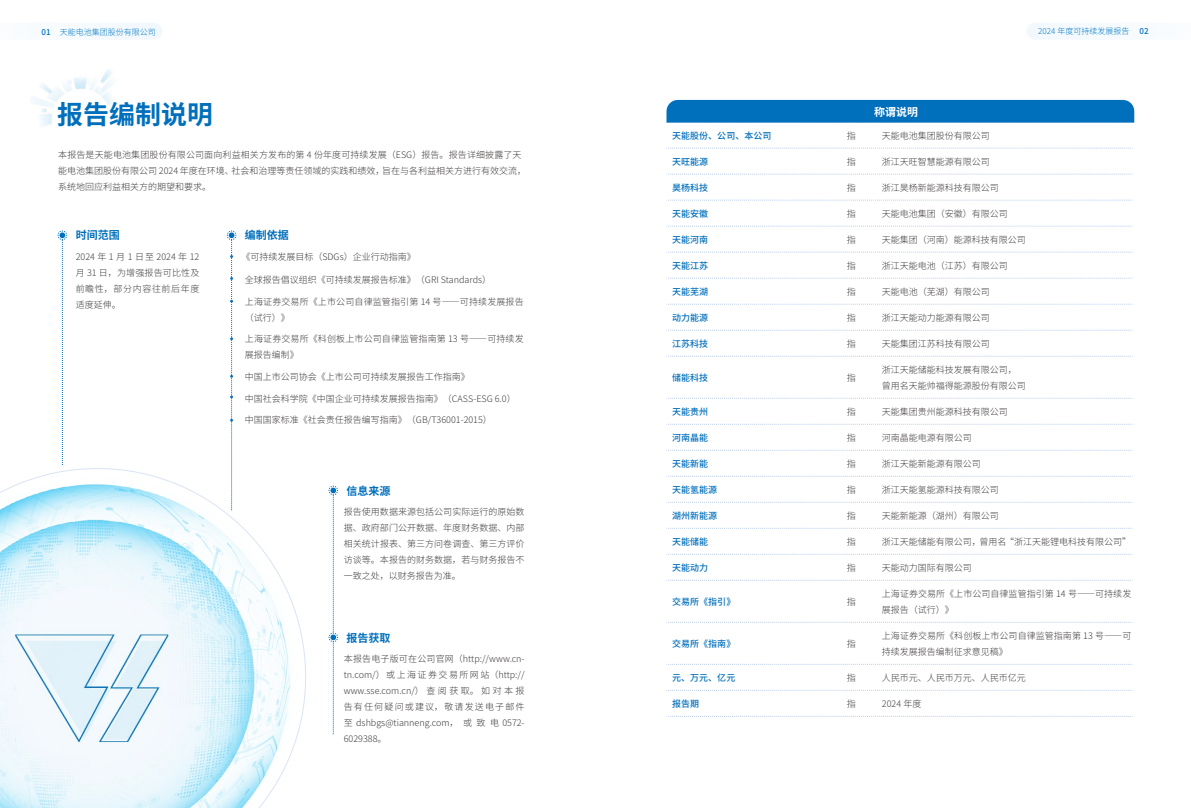
<style>
.page{position:relative;width:1191px;height:808px;background:#fff}
.page>*{position:absolute;margin:0;border:0;box-sizing:border-box;transform-origin:0 0}
.t1{font:700 26px "Source Han Sans CN";color:#006fbc}
.t2{font:700 11px "Source Han Sans CN";color:#006fbc}
.t3{font:700 11px "Source Han Sans CN";color:#fff}
.t4{font:300 9px/16px "Source Han Sans CN";color:#3e3a39}
.t5{font:500 9px "Source Han Sans CN";color:#006fbc}
.t6{font:300 8px "Source Han Sans CN";color:#0079c2}
.t7{font:500 8px "Source Han Sans CN";color:#006fbc}
.s1{font-weight:500;color:#006fbc}
</style>
<div class="page">
<svg style="left:145px;top:23px;width:17px;height:16px"></svg>
<svg style="left:1027px;top:23px;width:55px;height:16px"></svg>
<img style="left:31px;top:23px;width:114px;height:104px">
<img style="left:0;top:477px;width:297px;height:331px">
<svg style="left:58px;top:231px;width:9px;height:234px"></svg>
<svg style="left:227px;top:231px;width:9px;height:279px"></svg>
<svg style="left:329px;top:486px;width:9px;height:248px"></svg>
<svg style="left:666px;top:148px;width:467px;height:1px"></svg>
<svg style="left:666px;top:174px;width:467px;height:1px"></svg>
<svg style="left:666px;top:200px;width:467px;height:1px"></svg>
<svg style="left:666px;top:226px;width:467px;height:1px"></svg>
<svg style="left:666px;top:252px;width:467px;height:1px"></svg>
<svg style="left:666px;top:278px;width:467px;height:1px"></svg>
<svg style="left:666px;top:304px;width:467px;height:1px"></svg>
<svg style="left:666px;top:330px;width:467px;height:1px"></svg>
<svg style="left:666px;top:356px;width:467px;height:1px"></svg>
<svg style="left:666px;top:398px;width:467px;height:1px"></svg>
<svg style="left:666px;top:424px;width:467px;height:1px"></svg>
<svg style="left:666px;top:450px;width:467px;height:1px"></svg>
<svg style="left:666px;top:476px;width:467px;height:1px"></svg>
<svg style="left:666px;top:502px;width:467px;height:1px"></svg>
<svg style="left:666px;top:528px;width:467px;height:1px"></svg>
<svg style="left:666px;top:554px;width:467px;height:1px"></svg>
<svg style="left:666px;top:580px;width:467px;height:1px"></svg>
<svg style="left:666px;top:622px;width:467px;height:1px"></svg>
<svg style="left:666px;top:664px;width:467px;height:1px"></svg>
<svg style="left:666px;top:690px;width:467px;height:1px"></svg>
<svg style="left:666px;top:716px;width:467px;height:1px"></svg>
<div style="left:666px;top:100px;width:468px;height:23px;background:#006fbc"></div>
<p class="t6" style="left:41px;top:27px;width:116px"><span class="s1">01</span> 天能电池集团股份有限公司</p>
<p class="t6" style="left:1038px;top:27px;width:93px">2024 年度可持续发展报告</p>
<p class="t7" style="left:1139px;top:27px;width:11px">02</p>
<h1 class="t1" style="left:57px;top:99px;width:157px">报告编制说明</h1>
<p class="t4" style="left:58px;top:147px;width:469px">本报告是天能电池集团股份有限公司面向利益相关方发布的第 4 份年度可持续发展（ESG）报告。报告详细披露了天能电池集团股份有限公司 2024 年度在环境、社会和治理等责任领域的实践和绩效，旨在与各利益相关方进行有效交流，系统地回应利益相关方的期望和要求。</p>
<p class="t2" style="left:76px;top:229px;width:45px">时间范围</p>
<p class="t2" style="left:245px;top:229px;width:45px">编制依据</p>
<p class="t4" style="left:76px;top:249px;width:125px;text-align:justify">2024年1月1日至2024年12月 31 日，为增强报告可比性及前瞻性，部分内容往前后年度适度延伸。</p>
<p class="t4" style="left:241px;top:249px;width:176px">《可持续发展目标（SDGs）企业行动指南》</p>
<p class="t4" style="left:245px;top:272px;width:248px">全球报告倡议组织《可持续发展报告标准》（GRI Standards）</p>
<p class="t4" style="left:245px;top:293px;width:280px">上海证券交易所《上市公司自律监管指引第 14 号——可持续发展报告（试行）》</p>
<p class="t4" style="left:245px;top:331px;width:280px">上海证券交易所《科创板上市公司自律监管指南第 13 号——可持续发展报告编制》</p>
<p class="t4" style="left:245px;top:369px;width:227px">中国上市公司协会《上市公司可持续发展报告工作指南》</p>
<p class="t4" style="left:245px;top:390px;width:272px">中国社会科学院《中国企业可持续发展报告指南》（CASS-ESG 6.0）</p>
<p class="t4" style="left:245px;top:412px;width:248px">中国国家标准《社会责任报告编写指南》（GB/T36001-2015）</p>
<p class="t2" style="left:347px;top:484px;width:45px">信息来源</p>
<p class="t4" style="left:344px;top:504px;width:182px;text-align:justify">报告使用数据来源包括公司实际运行的原始数据、政府部门公开数据、年度财务数据、内部相关统计报表、第三方问卷调查、第三方评价访谈等。本报告的财务数据，若与财务报告不一致之处，以财务报告为准。</p>
<p class="t2" style="left:347px;top:631px;width:45px">报告获取</p>
<p class="t4" style="left:344px;top:651px;width:182px;text-align:justify">本报告电子版可在公司官网（http://www.cn&shy;tn.com/）或上海证券交易所网站（http:// www.sse.com.cn/）查阅获取。如对本报告有任何疑问或建议，敬请发送电子邮件至 dshbgs@tianneng.com，或致电 0572- 6029388。</p>
<p class="t3" style="left:874px;top:105px;width:45px">称谓说明</p>
<p class="t5" style="left:672px;top:130px;width:100px">天能股份、公司、本公司</p>
<p class="t4" style="left:847px;top:127px;width:10px">指</p>
<p class="t4" style="left:882px;top:127px;width:109px">天能电池集团股份有限公司</p>
<p class="t5" style="left:672px;top:156px;width:37px">天旺能源</p>
<p class="t4" style="left:847px;top:153px;width:10px">指</p>
<p class="t4" style="left:882px;top:153px;width:109px">浙江天旺智慧能源有限公司</p>
<p class="t5" style="left:672px;top:182px;width:37px">昊杨科技</p>
<p class="t4" style="left:847px;top:179px;width:10px">指</p>
<p class="t4" style="left:882px;top:179px;width:118px">浙江昊杨新能源科技有限公司</p>
<p class="t5" style="left:672px;top:208px;width:37px">天能安徽</p>
<p class="t4" style="left:847px;top:205px;width:10px">指</p>
<p class="t4" style="left:882px;top:205px;width:127px">天能电池集团（安徽）有限公司</p>
<p class="t5" style="left:672px;top:234px;width:37px">天能河南</p>
<p class="t4" style="left:847px;top:231px;width:10px">指</p>
<p class="t4" style="left:882px;top:231px;width:146px">天能集团（河南）能源科技有限公司</p>
<p class="t5" style="left:672px;top:260px;width:37px">天能江苏</p>
<p class="t4" style="left:847px;top:257px;width:10px">指</p>
<p class="t4" style="left:882px;top:257px;width:127px">浙江天能电池（江苏）有限公司</p>
<p class="t5" style="left:672px;top:286px;width:37px">天能芜湖</p>
<p class="t4" style="left:847px;top:283px;width:10px">指</p>
<p class="t4" style="left:882px;top:283px;width:109px">天能电池（芜湖）有限公司</p>
<p class="t5" style="left:672px;top:312px;width:37px">动力能源</p>
<p class="t4" style="left:847px;top:310px;width:10px">指</p>
<p class="t4" style="left:882px;top:310px;width:109px">浙江天能动力能源有限公司</p>
<p class="t5" style="left:672px;top:338px;width:37px">江苏科技</p>
<p class="t4" style="left:847px;top:336px;width:10px">指</p>
<p class="t4" style="left:882px;top:336px;width:109px">天能集团江苏科技有限公司</p>
<p class="t5" style="left:672px;top:372px;width:37px">储能科技</p>
<p class="t4" style="left:847px;top:370px;width:10px">指</p>
<p class="t4" style="left:882px;top:362px;width:146px">浙江天能储能科技发展有限公司，曾用名天能帅福得能源股份有限公司</p>
<p class="t5" style="left:672px;top:406px;width:37px">天能贵州</p>
<p class="t4" style="left:847px;top:404px;width:10px">指</p>
<p class="t4" style="left:882px;top:404px;width:127px">天能集团贵州能源科技有限公司</p>
<p class="t5" style="left:672px;top:432px;width:37px">河南晶能</p>
<p class="t4" style="left:847px;top:430px;width:10px">指</p>
<p class="t4" style="left:882px;top:430px;width:91px">河南晶能电源有限公司</p>
<p class="t5" style="left:672px;top:458px;width:37px">天能新能</p>
<p class="t4" style="left:847px;top:456px;width:10px">指</p>
<p class="t4" style="left:882px;top:456px;width:100px">浙江天能新能源有限公司</p>
<p class="t5" style="left:672px;top:484px;width:46px">天能氢能源</p>
<p class="t4" style="left:847px;top:482px;width:10px">指</p>
<p class="t4" style="left:882px;top:482px;width:118px">浙江天能氢能源科技有限公司</p>
<p class="t5" style="left:672px;top:510px;width:46px">湖州新能源</p>
<p class="t4" style="left:847px;top:508px;width:10px">指</p>
<p class="t4" style="left:882px;top:508px;width:118px">天能新能源（湖州）有限公司</p>
<p class="t5" style="left:672px;top:536px;width:37px">天能储能</p>
<p class="t4" style="left:847px;top:534px;width:10px">指</p>
<p class="t4" style="left:882px;top:534px;width:251px">浙江天能储能有限公司，曾用名“浙江天能锂电科技有限公司”</p>
<p class="t5" style="left:672px;top:562px;width:37px">天能动力</p>
<p class="t4" style="left:847px;top:560px;width:10px">指</p>
<p class="t4" style="left:882px;top:560px;width:91px">天能动力国际有限公司</p>
<p class="t5" style="left:672px;top:596px;width:64px">交易所《指引》</p>
<p class="t4" style="left:847px;top:594px;width:10px">指</p>
<p class="t4" style="left:882px;top:586px;width:251px">上海证券交易所《上市公司自律监管指引第 14 号——可持续发展报告（试行）》</p>
<p class="t5" style="left:672px;top:638px;width:64px">交易所《指南》</p>
<p class="t4" style="left:847px;top:636px;width:10px">指</p>
<p class="t4" style="left:882px;top:628px;width:251px">上海证券交易所《科创板上市公司自律监管指南第 13 号——可持续发展报告编制征求意见稿》</p>
<p class="t5" style="left:672px;top:672px;width:64px">元、万元、亿元</p>
<p class="t4" style="left:847px;top:670px;width:10px">指</p>
<p class="t4" style="left:882px;top:670px;width:146px">人民币元、人民币万元、人民币亿元</p>
<p class="t5" style="left:672px;top:698px;width:28px">报告期</p>
<p class="t4" style="left:847px;top:696px;width:10px">指</p>
<p class="t4" style="left:882px;top:696px;width:41px">2024 年度</p>
</div>
